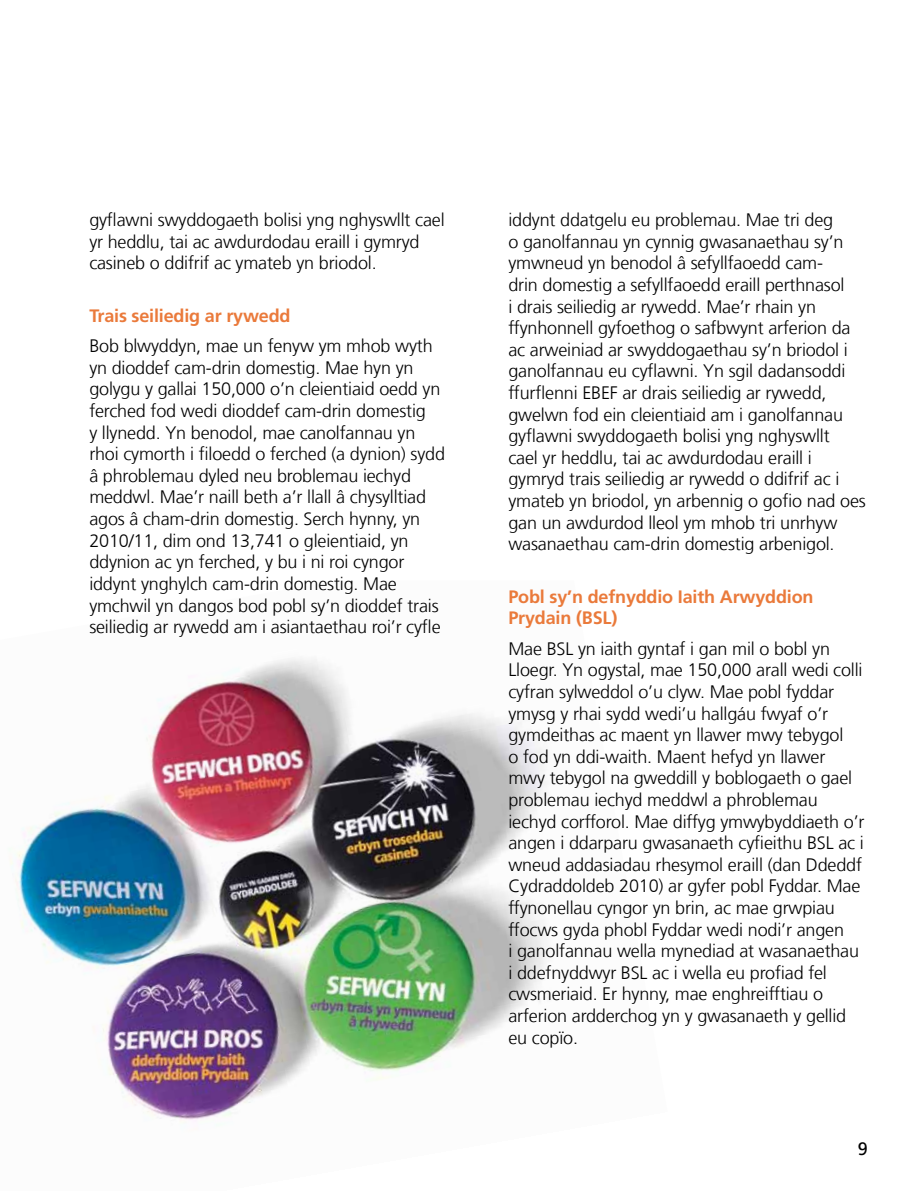
<style>
.page{position:relative;width:919px;height:1191px;background:#fff}
.page>*{position:absolute;margin:0;border:0;box-sizing:border-box;transform-origin:0 0}
.t1{font:300 18px/21.6px "Frutiger LT Com";letter-spacing:-.01em;color:#000}
.t2{font:700 18px/21.6px "Frutiger LT Com";letter-spacing:-.01em;color:#ea7a3b}
.t3{font:18px "Frutiger LT Com";color:#000}
</style>
<div class="page">
<img style="left:10px;top:659px;width:540px;height:464px">
<p class="t1" style="left:89px;top:209px;width:357px">gyflawni swyddogaeth bolisi yng nghyswllt cael yr heddlu, tai ac awdurdodau eraill i gymryd casineb o ddifrif ac ymateb yn briodol.</p>
<p class="t2" style="left:89px;top:305px;width:203px">Trais seiliedig ar rywedd</p>
<p class="t1" style="left:89px;top:335px;width:357px">Bob blwyddyn, mae un fenyw ym mhob wyth yn dioddef cam-drin domestig. Mae hyn yn golygu y gallai 150,000 o’n cleientiaid oedd yn ferched fod wedi dioddef cam-drin domestig<br>y llynedd. Yn benodol, mae canolfannau yn rhoi cymorth i filoedd o ferched (a dynion) sydd â phroblemau dyled neu broblemau iechyd meddwl. Mae’r naill beth a’r llall â chysylltiad agos â cham-drin domestig. Serch hynny, yn 2010/11, dim ond 13,741 o gleientiaid, yn ddynion ac yn ferched, y bu i ni roi cyngor iddynt ynghylch cam-drin domestig. Mae ymchwil yn dangos bod pobl sy’n dioddef trais seiliedig ar rywedd am i asiantaethau roi’r cyfle</p>
<p class="t1" style="left:508px;top:209px;width:359px">iddynt ddatgelu eu problemau. Mae tri deg<br>o ganolfannau yn cynnig gwasanaethau sy’n ymwneud yn benodol â sefyllfaoedd cam-<br>drin domestig a sefyllfaoedd eraill perthnasol<br>i drais seiliedig ar rywedd. Mae’r rhain yn ffynhonnell gyfoethog o safbwynt arferion da ac arweiniad ar swyddogaethau sy’n briodol i ganolfannau eu cyflawni. Yn sgil dadansoddi ffurflenni EBEF ar drais seiliedig ar rywedd, gwelwn fod ein cleientiaid am i ganolfannau gyflawni swyddogaeth bolisi yng nghyswllt<br>cael yr heddlu, tai ac awdurdodau eraill i gymryd trais seiliedig ar rywedd o ddifrif ac i ymateb yn briodol, yn arbennig o gofio nad oes gan un awdurdod lleol ym mhob tri unrhyw wasanaethau cam-drin domestig arbenigol.</p>
<p class="t2" style="left:508px;top:585px;width:306px">Pobl sy’n defnyddio Iaith Arwyddion<br>Prydain (BSL)</p>
<p class="t1" style="left:508px;top:638px;width:357px">Mae BSL yn iaith gyntaf i gan mil o bobl yn Lloegr. Yn ogystal, mae 150,000 arall wedi colli cyfran sylweddol o’u clyw. Mae pobl fyddar ymysg y rhai sydd wedi’u hallgáu fwyaf o’r gymdeithas ac maent yn llawer mwy tebygol<br>o fod yn ddi-waith. Maent hefyd yn llawer mwy tebygol na gweddill y boblogaeth o gael problemau iechyd meddwl a phroblemau iechyd corfforol. Mae diffyg ymwybyddiaeth o’r angen i ddarparu gwasanaeth cyfieithu BSL ac i wneud addasiadau rhesymol eraill (dan Ddeddf Cydraddoldeb 2010) ar gyfer pobl Fyddar. Mae ffynonellau cyngor yn brin, ac mae grwpiau ffocws gyda phobl Fyddar wedi nodi’r angen<br>i ganolfannau wella mynediad at wasanaethau i ddefnyddwyr BSL ac i wella eu profiad fel cwsmeriaid. Er hynny, mae enghreifftiau o arferion ardderchog yn y gwasanaeth y gellid eu copïo.</p>
<p class="t3" style="left:857px;top:1138px;width:12px">9</p>
</div>
